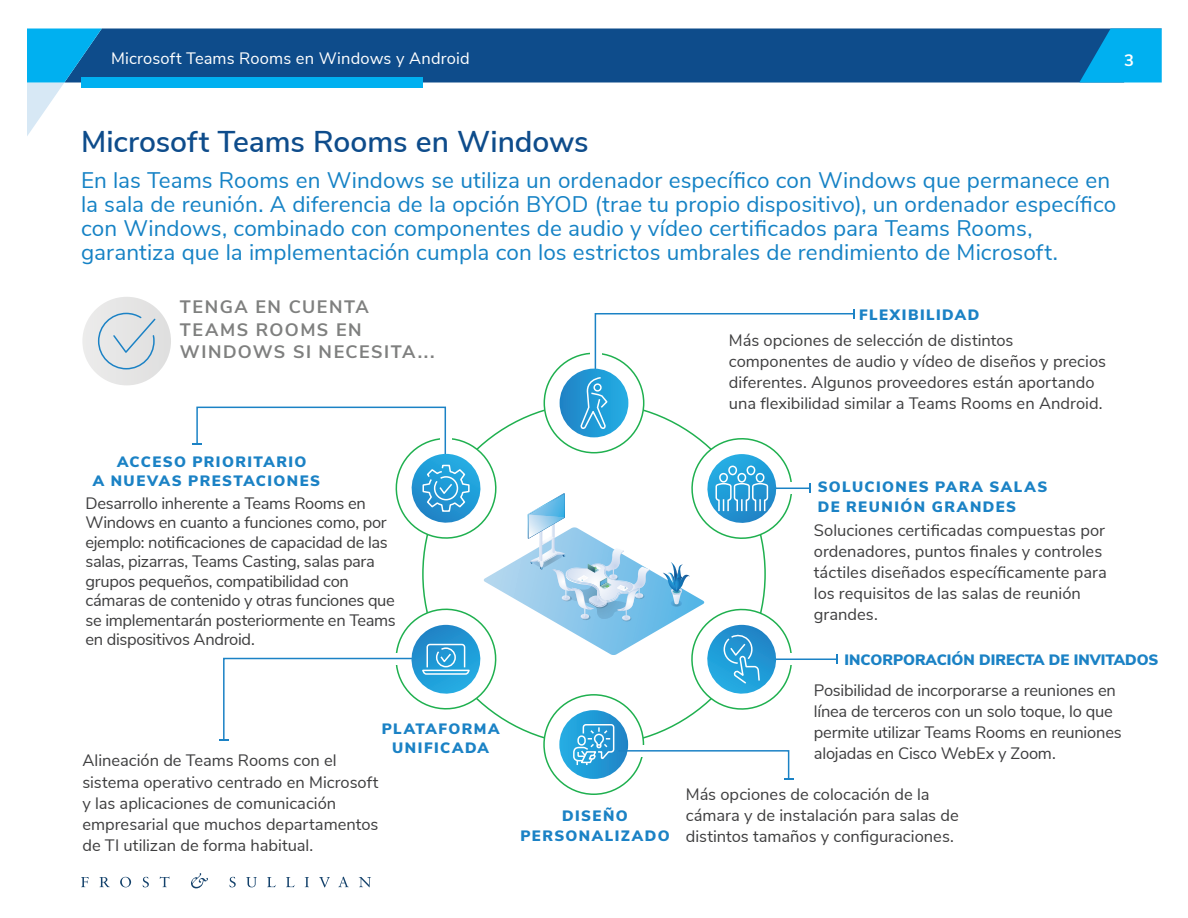
<style>
.page{position:relative;width:1188px;height:918px;background:#fff}
.page>*{position:absolute;margin:0;border:0;box-sizing:border-box;transform-origin:0 0}
.BR__1st_Lvl_Header{font:600 30px "Nunito Sans";color:#0e4c8b}
.BR__Body_Text{font:22.5px/24px "Nunito Sans";letter-spacing:.005em;color:#1582c5}
.t1{font:700 18px/22.5px "Nunito Sans";letter-spacing:.085em;color:#7f807f}
.t2{font:16.5px/21px "Nunito Sans";letter-spacing:-.005em;color:#3e3e3f}
.t3{font:16.5px "Nunito Sans";letter-spacing:.01em;color:#fff}
.t4{font:700 16.5px "Nunito Sans";color:#fff}
.t5{font:900 15px/19.5px "Nunito Sans";letter-spacing:.095em;color:#1b82c5;text-align:center}
.t6{font:900 15px "Nunito Sans";color:#1b82c5}
</style>
<div class="page">
<div style="left:82px;top:297px;width:89px;height:88px;background:#e6e5e5;border-radius:44px"></div>
<svg style="left:98px;top:312px;width:58px;height:58px"></svg>
<svg style="left:192px;top:309px;width:663px;height:471px"></svg>
<div style="left:719px;top:473px;width:9px;height:10px;border:2px solid #fff;border-radius:50%"></div>
<div style="left:728px;top:466px;width:9px;height:9px;border:2px solid #fff;border-radius:50%"></div>
<div style="left:747px;top:466px;width:8px;height:9px;border:2px solid #fff;border-radius:50%"></div>
<div style="left:102px;top:28px;width:1060px;height:54px;background:#0e4c8b"></div>
<div style="left:81px;top:77px;width:341px;height:11px;background:#00b0f0"></div>
<svg style="left:27px;top:28px;width:75px;height:108px"></svg>
<svg style="left:1079px;top:29px;width:83px;height:54px;background:#059ddc"></svg>
<svg style="left:81px;top:877px;width:8px;height:10px"></svg>
<svg style="left:100px;top:877px;width:10px;height:10px"></svg>
<svg style="left:120px;top:877px;width:11px;height:10px"></svg>
<svg style="left:143px;top:877px;width:6px;height:10px"></svg>
<svg style="left:160px;top:877px;width:9px;height:10px"></svg>
<svg style="left:229px;top:877px;width:7px;height:10px"></svg>
<svg style="left:246px;top:877px;width:11px;height:10px"></svg>
<svg style="left:267px;top:877px;width:9px;height:10px"></svg>
<svg style="left:286px;top:877px;width:9px;height:10px"></svg>
<svg style="left:305px;top:877px;width:4px;height:10px"></svg>
<svg style="left:319px;top:877px;width:11px;height:10px"></svg>
<svg style="left:338px;top:877px;width:11px;height:10px"></svg>
<svg style="left:359px;top:877px;width:12px;height:10px"></svg>
<svg style="left:191px;top:873px;width:17px;height:15px"></svg>
<p class="t3" style="left:111px;top:47px;width:360px">Microsoft Teams Rooms en Windows y Android</p>
<p class="t4" style="left:1124px;top:48px;width:11px">3</p>
<p class="BR__1st_Lvl_Header" style="left:81px;top:119px;width:509px">Microsoft Teams Rooms en Windows</p>
<p class="BR__Body_Text" style="left:81px;top:167px;width:1037px">En las Teams Rooms en Windows se utiliza un ordenador específico con Windows que permanece en la sala de reunión. A diferencia de la opción BYOD (trae tu propio dispositivo), un ordenador específico con Windows, combinado con componentes de audio y vídeo certificados para Teams Rooms, garantiza que la implementación cumpla con los estrictos umbrales de rendimiento de Microsoft.</p>
<p class="t1" style="left:180px;top:295px;width:256px">TENGA EN CUENTA<br>TEAMS ROOMS EN<br>WINDOWS SI NECESITA...</p>
<p class="t5" style="left:93px;top:451px;width:229px;text-align:left;text-indent:24px">ACCESO PRIORITARIO<br>A NUEVAS PRESTACIONES</p>
<p class="t2" style="left:85px;top:492px;width:312px;line-height:19.5px">Desarrollo inherente a Teams Rooms en Windows en cuanto a funciones como, por ejemplo: notificaciones de capacidad de las salas, pizarras, Teams Casting, salas para grupos pequeños, compatibilidad con cámaras de contenido y otras funciones que se implementarán posteriormente en Teams en dispositivos Android.</p>
<p class="t5" style="left:382px;top:718px;width:119px">PLATAFORMA<br>UNIFICADA</p>
<p class="t2" style="left:82px;top:749px;width:298px">Alineación de Teams Rooms con el sistema operativo centrado en Microsoft y las aplicaciones de comunicación empresarial que muchos departamentos de TI utilizan de forma habitual.</p>
<p class="t5" style="left:859px;top:305px;width:122px">FLEXIBILIDAD</p>
<p class="t2" style="left:729px;top:329px;width:379px">Más opciones de selección de distintos componentes de audio y vídeo de diseños y precios diferentes. Algunos proveedores están aportando una flexibilidad similar a Teams Rooms en Android.</p>
<p class="t5" style="left:520px;top:806px;width:151px">DISEÑO<br>PERSONALIZADO</p>
<p class="t5" style="left:818px;top:477px;width:231px;text-align:left">SOLUCIONES PARA SALAS<br>DE REUNIÓN GRANDES</p>
<p class="t2" style="left:814px;top:518px;width:294px">Soluciones certificadas compuestas por ordenadores, puntos finales y controles táctiles diseñados específicamente para los requisitos de las salas de reunión grandes.</p>
<p class="t6" style="left:845px;top:649px;width:316px">INCORPORACIÓN DIRECTA DE INVITADOS</p>
<p class="t2" style="left:814px;top:679px;width:309px">Posibilidad de incorporarse a reuniones en línea de terceros con un solo toque, lo que permite utilizar Teams Rooms en reuniones alojadas en Cisco WebEx y Zoom.</p>
<p class="t2" style="left:686px;top:783px;width:274px">Más opciones de colocación de la cámara y de instalación para salas de distintos tamaños y configuraciones.</p>
</div>
